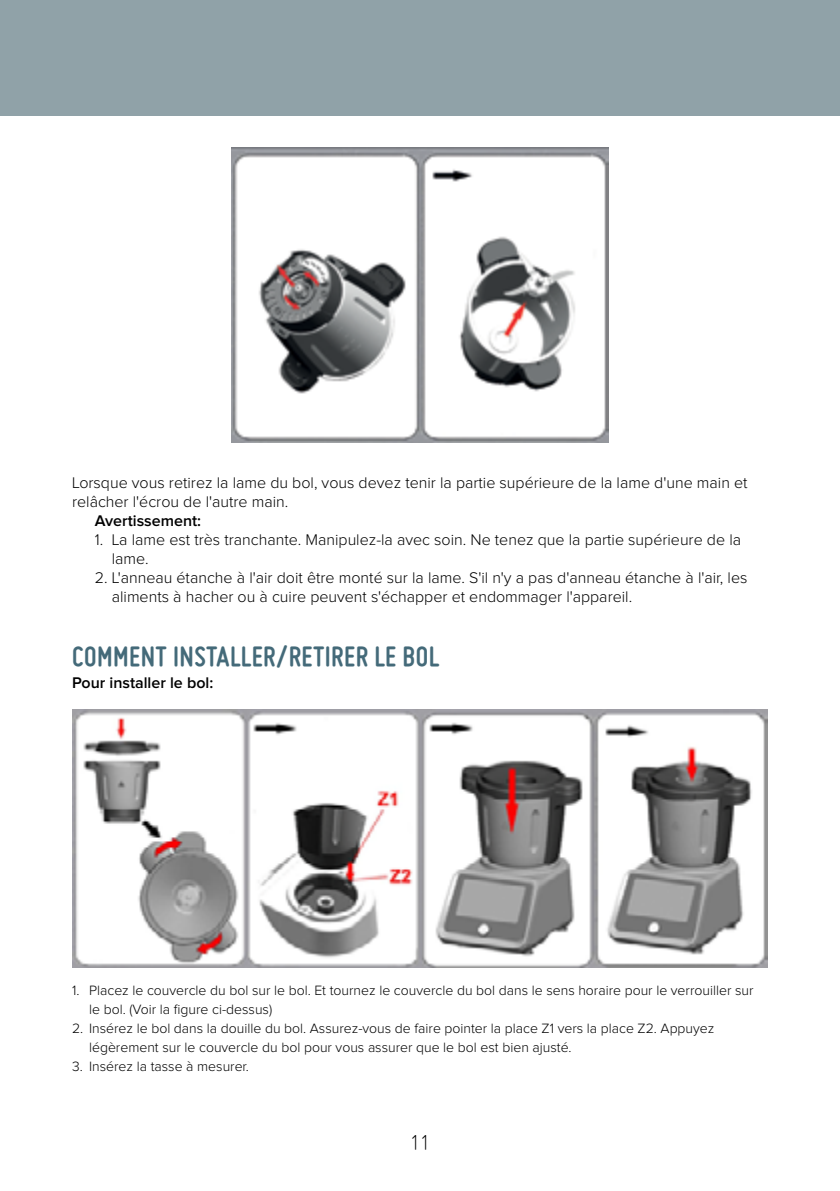
<style>
.page{position:relative;width:840px;height:1191px;background:#fff}
.page>*{position:absolute;margin:0;border:0;box-sizing:border-box;transform-origin:0 0}
.t1{font:700 30px "Miso";letter-spacing:.015em;color:#446a79}
.t2{font:300 24px "Miso";color:#000}
.t3{font:300 16px/19px "Proxima Nova";color:#000}
.t4{font:600 16px "Proxima Nova";color:#000}
.t5{font:300 14px/19px "Proxima Nova";color:#000}
</style>
<div class="page">
<div style="left:0;top:0;width:839px;height:116px;background:#90a2a8"></div>
<img style="left:72px;top:710px;width:695px;height:257px">
<img style="left:231px;top:147px;width:377px;height:296px">
<p class="t3" style="left:72px;top:474px;width:676px">Lorsque vous retirez la lame du bol, vous devez tenir la partie supérieure de la lame d'une main et relâcher l'écrou de l'autre main.</p>
<p class="t4" style="left:95px;top:513px;width:108px">Avertissement:</p>
<p class="t3" style="left:112px;top:531px;width:630px;text-indent:-17px">1. La lame est très tranchante. Manipulez-la avec soin. Ne tenez que la partie supérieure de la lame.</p>
<p class="t3" style="left:112px;top:569px;width:636px;text-indent:-17px">2. L'anneau étanche à l'air doit être monté sur la lame. S'il n'y a pas d'anneau étanche à l'air, les aliments à hacher ou à cuire peuvent s'échapper et endommager l'appareil.</p>
<h1 class="t1" style="left:72px;top:639px;width:368px">COMMENT INSTALLER/RETIRER LE BOL</h1>
<p class="t4" style="left:72px;top:675px;width:142px">Pour installer le bol:</p>
<p class="t5" style="left:89px;top:981px;width:665px;text-indent:-17px">1. Placez le couvercle du bol sur le bol. Et tournez le couvercle du bol dans le sens horaire pour le verrouiller sur le bol. (Voir la figure ci-dessus)</p>
<p class="t5" style="left:89px;top:1019px;width:626px;text-indent:-17px">2. Insérez le bol dans la douille du bol. Assurez-vous de faire pointer la place Z1 vers la place Z2. Appuyez légèrement sur le couvercle du bol pour vous assurer que le bol est bien ajusté.</p>
<p class="t5" style="left:72px;top:1057px;width:178px">3. Insérez la tasse à mesurer.</p>
<h2 class="t2" style="left:410px;top:1129px;width:21px">11</h2>
</div>
